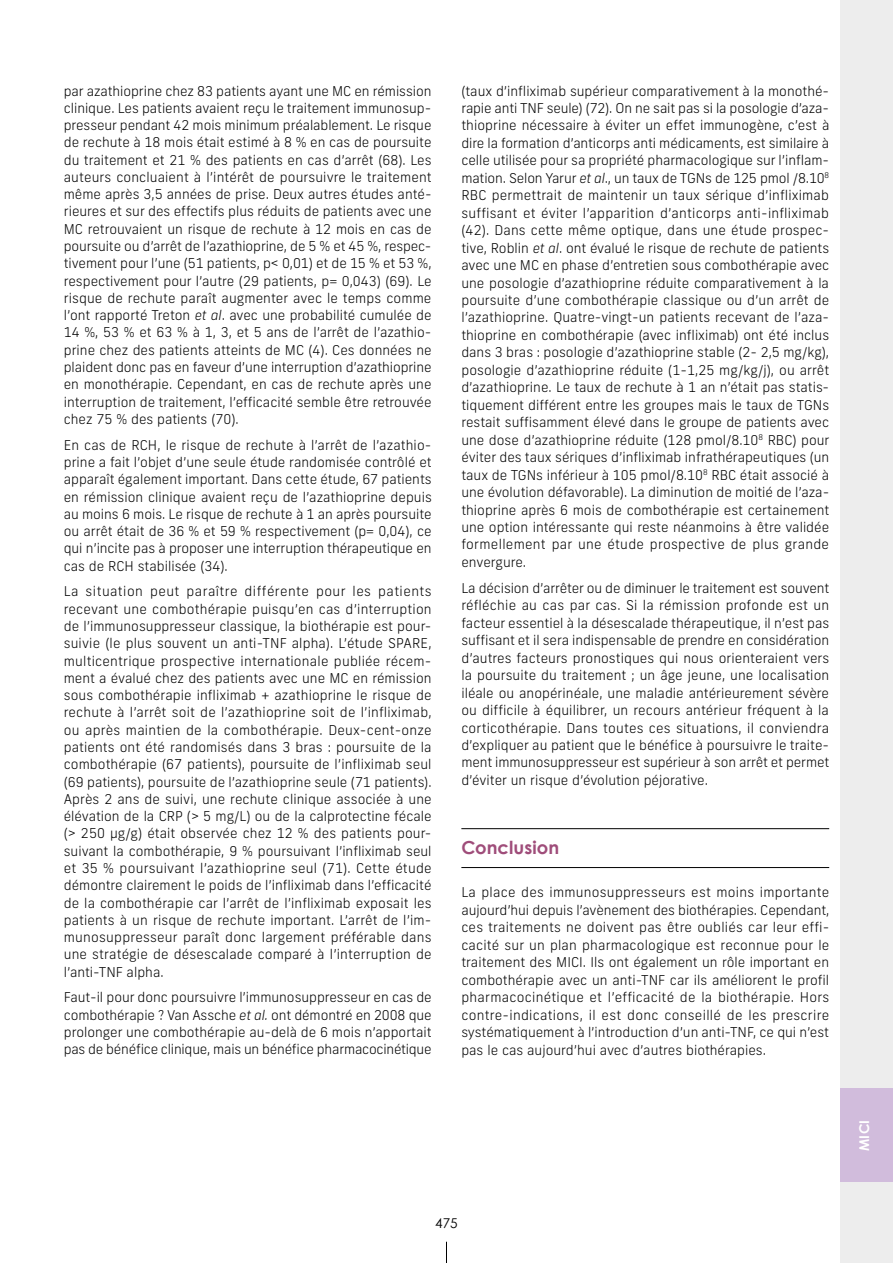
<style>
.page{position:relative;width:893px;height:1263px;background:#fff}
.page>*{position:absolute;margin:0;border:0;box-sizing:border-box;transform-origin:0 0}
.t1{font:700 18px "Century Gothic";color:#9f4d7a}
.t2{font:300 13.5px/17.2px "New Frank";color:#000;text-align:justify}
.t3{font:700 13.5px "Century Gothic";color:#fff}
.t4{font:13.5px "Century Gothic";color:#000}
.s1{font-style:italic}
</style>
<div class="page">
<div style="left:840px;top:0;width:53px;height:1263px;background:#ededed"></div>
<svg style="left:446px;top:1242px;width:1px;height:21px"></svg>
<div style="left:840px;top:1089px;width:53px;height:93px;background:#d1bcdc"></div>
<hr style="left:461px;top:828px;width:368px;height:1px;background:#000">
<hr style="left:461px;top:867px;width:368px;height:1px;background:#000">
<p class="t2" style="left:64px;top:82px;width:369px">par azathioprine chez 83 patients ayant une MC en rémission clinique. Les patients avaient reçu le traitement immunosup&shy;presseur pendant 42 mois minimum préalablement. Le risque de rechute à 18 mois était estimé à 8 % en cas de poursuite du traitement et 21 % des patients en cas d’arrêt (68). Les auteurs concluaient à l’intérêt de poursuivre le traitement même après 3,5 années de prise. Deux autres études anté&shy;rieures et sur des effectifs plus réduits de patients avec une MC retrouvaient un risque de rechute à 12 mois en cas de poursuite ou d’arrêt de l’azathioprine, de 5 % et 45 %, respec&shy;tivement pour l’une (51 patients, p&lt; 0,01) et de 15 % et 53 %, respectivement pour l’autre (29 patients, p= 0,043) (69). Le risque de rechute paraît augmenter avec le temps comme l’ont rapporté Treton <span class="s1">et al</span>. avec une probabilité cumulée de 14 %, 53 % et 63 % à 1, 3, et 5 ans de l’arrêt de l’azathio&shy;prine chez des patients atteints de MC (4). Ces données ne plaident donc pas en faveur d’une interruption d’azathioprine en monothérapie. Cependant, en cas de rechute après une interruption de traitement, l’efficacité semble être retrouvée chez 75 % des patients (70).</p>
<p class="t2" style="left:64px;top:436px;width:370px">En cas de RCH, le risque de rechute à l’arrêt de l’azathio&shy;prine a fait l’objet d’une seule étude randomisée contrôlé et apparaît également important. Dans cette étude, 67 patients en rémission clinique avaient reçu de l’azathioprine depuis au moins 6 mois. Le risque de rechute à 1 an après poursuite ou arrêt était de 36 % et 59 % respectivement (p= 0,04), ce qui n’incite pas à proposer une interruption thérapeutique en cas de RCH stabilisée (34).</p>
<p class="t2" style="left:64px;top:583px;width:369px">La situation peut paraître différente pour les patients recevant une combothérapie puisqu’en cas d’interruption de l’immunosuppresseur classique, la biothérapie est pour&shy;suivie (le plus souvent un anti-TNF alpha). L’étude SPARE, multicentrique prospective internationale publiée récem&shy;ment a évalué chez des patients avec une MC en rémission sous combothérapie infliximab + azathioprine le risque de rechute à l’arrêt soit de l’azathioprine soit de l’infliximab, ou après maintien de la combothérapie. Deux-cent-onze patients ont été randomisés dans 3 bras : poursuite de la combothérapie (67 patients), poursuite de l’infliximab seul (69 patients), poursuite de l’azathioprine seule (71 patients).<br>Après 2 ans de suivi, une rechute clinique associée à une élévation de la CRP (&gt; 5 mg/L) ou de la calprotectine fécale (&gt; 250 µg/g) était observée chez 12 % des patients pour&shy;suivant la combothérapie, 9 % poursuivant l’infliximab seul et 35 % poursuivant l’azathioprine seul (71). Cette étude démontre clairement le poids de l’infliximab dans l’efficacité de la combothérapie car l’arrêt de l’infliximab exposait les patients à un risque de rechute important. L’arrêt de l’im&shy;munosuppresseur paraît donc largement préférable dans une stratégie de désescalade comparé à l’interruption de l’anti-TNF alpha.</p>
<p class="t2" style="left:64px;top:989px;width:369px">Faut-il pour donc poursuivre l’immunosuppresseur en cas de combothérapie ? Van Assche <span class="s1">et al.</span> ont démontré en 2008 que prolonger une combothérapie au-delà de 6 mois n’apportait pas de bénéfice clinique, mais un bénéfice pharmacocinétique</p>
<p class="t2" style="left:461px;top:82px;width:370px">(taux d’infliximab supérieur comparativement à la monothé&shy;rapie anti TNF seule) (72). On ne sait pas si la posologie d’aza&shy;thioprine nécessaire à éviter un effet immunogène, c’est à dire la formation d’anticorps anti médicaments, est similaire à celle utilisée pour sa propriété pharmacologique sur l’inflam&shy;mation. Selon Yarur <span class="s1">et al</span>., un taux de TGNs de 125 pmol /8.10<sup>8<br></sup>RBC permettrait de maintenir un taux sérique d’infliximab suffisant et éviter l’apparition d’anticorps anti-infliximab (42). Dans cette même optique, dans une étude prospec&shy;tive, Roblin <span class="s1">et al</span>. ont évalué le risque de rechute de patients avec une MC en phase d’entretien sous combothérapie avec une posologie d’azathioprine réduite comparativement à la poursuite d’une combothérapie classique ou d’un arrêt de l’azathioprine. Quatre-vingt-un patients recevant de l’aza&shy;thioprine en combothérapie (avec infliximab) ont été inclus dans 3 bras : posologie d’azathioprine stable (2- 2,5 mg/kg), posologie d’azathioprine réduite (1-1,25 mg/kg/j), ou arrêt d’azathioprine. Le taux de rechute à 1 an n’était pas statis&shy;tiquement différent entre les groupes mais le taux de TGNs restait suffisamment élevé dans le groupe de patients avec une dose d’azathioprine réduite (128 pmol/8.10<sup>8</sup> RBC) pour éviter des taux sériques d’infliximab infrathérapeutiques (un taux de TGNs inférieur à 105 pmol/8.10<sup>8</sup> RBC était associé à une évolution défavorable). La diminution de moitié de l’aza&shy;thioprine après 6 mois de combothérapie est certainement une option intéressante qui reste néanmoins à être validée formellement par une étude prospective de plus grande envergure.</p>
<p class="t2" style="left:461px;top:579px;width:369px">La décision d’arrêter ou de diminuer le traitement est souvent réfléchie au cas par cas. Si la rémission profonde est un facteur essentiel à la désescalade thérapeutique, il n’est pas suffisant et il sera indispensable de prendre en considération d’autres facteurs pronostiques qui nous orienteraient vers la poursuite du traitement ; un âge jeune, une localisation iléale ou anopérinéale, une maladie antérieurement sévère ou difficile à équilibrer, un recours antérieur fréquent à la corticothérapie. Dans toutes ces situations, il conviendra d’expliquer au patient que le bénéfice à poursuivre le traite&shy;ment immunosuppresseur est supérieur à son arrêt et permet d’éviter un risque d’évolution péjorative.</p>
<h1 class="t1" style="left:461px;top:834px;width:99px">Conclusion</h1>
<p class="t2" style="left:461px;top:884px;width:370px">La place des immunosuppresseurs est moins importante aujourd’hui depuis l’avènement des biothérapies. Cependant, ces traitements ne doivent pas être oubliés car leur effi&shy;cacité sur un plan pharmacologique est reconnue pour le traitement des MICI. Ils ont également un rôle important en combothérapie avec un anti-TNF car ils améliorent le profil pharmacocinétique et l’efficacité de la biothérapie. Hors contre-indications, il est donc conseillé de les prescrire systématiquement à l’introduction d’un anti-TNF, ce qui n’est pas le cas aujourd’hui avec d’autres biothérapies.</p>
<p class="t4" style="left:435px;top:1214px;width:24px">475</p>
<p class="t3" style="left:854px;top:1151px;width:33px;rotate:-90deg">MICI</p>
</div>
